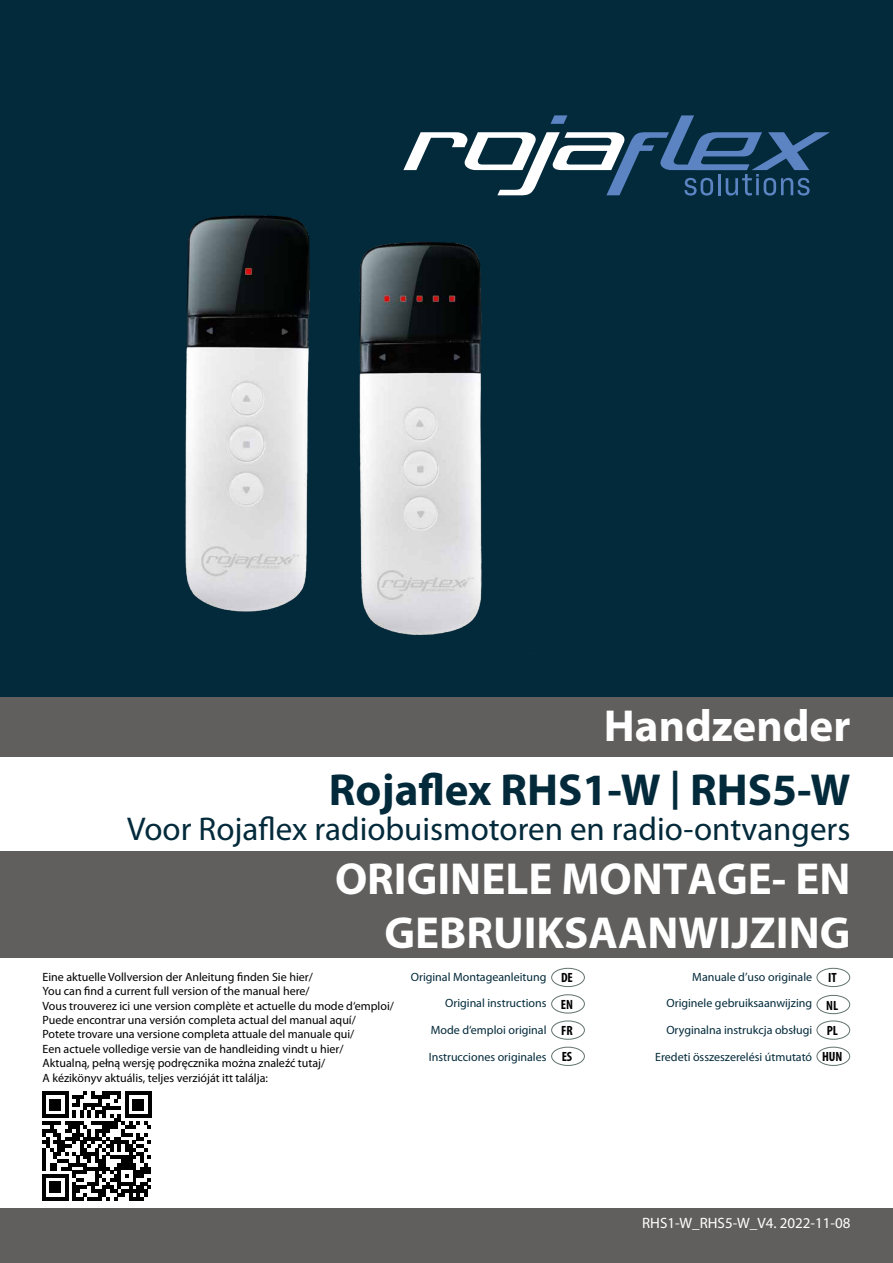
<style>
.page{position:relative;width:893px;height:1263px;background:#fff}
.page>*{position:absolute;margin:0;border:0;box-sizing:border-box;transform-origin:0 0}
.t1{font:700 45px/54px "Myriad Pro";color:#fff;text-align:right}
.t2{font:700 45px "Myriad Pro";color:#032a3b}
.t3{font:33px "Myriad Pro";color:#032a3b}
.t4{font:15px "Myriad Pro";color:#fff}
.t5{font:700 condensed 13.35px/26.2px "Myriad Pro";color:#000}
.t6{font:12px/14.4px "Myriad Pro";color:#000}
.t7{font:12px "Myriad Pro";color:#032a3b}
.s1{font-size:39px}
</style>
<div class="page">
<svg style="left:42px;top:1091px;width:109px;height:109px"></svg>
<div style="left:817px;top:968px;width:33px;height:19px;border:1px solid #62726f;border-radius:50%"></div>
<div style="left:817px;top:995px;width:33px;height:19px;border:1px solid #62726f;border-radius:50%"></div>
<div style="left:817px;top:1021px;width:33px;height:18px;border:1px solid #62726f;border-radius:50%"></div>
<div style="left:817px;top:1047px;width:33px;height:19px;border:1px solid #62726f;border-radius:50%"></div>
<div style="left:551px;top:968px;width:34px;height:19px;border:1px solid #62726f;border-radius:50%"></div>
<div style="left:551px;top:994px;width:34px;height:19px;border:1px solid #62726f;border-radius:50%"></div>
<div style="left:551px;top:1021px;width:34px;height:18px;border:1px solid #62726f;border-radius:50%"></div>
<div style="left:551px;top:1047px;width:34px;height:19px;border:1px solid #62726f;border-radius:50%"></div>
<div style="left:0;top:1209px;width:893px;height:54px;background:#605f5e"></div>
<div style="left:0;top:0;width:893px;height:744px;background:#032a3b"></div>
<svg style="left:403px;top:115px;width:427px;height:81px"></svg>
<div style="left:0;top:697px;width:893px;height:60px;background:#605f5e"></div>
<div style="left:0;top:852px;width:893px;height:106px;background:#605f5e"></div>
<img style="left:359px;top:242px;width:123px;height:394px">
<img style="left:185px;top:215px;width:125px;height:397px">
<h1 class="t1" style="left:604px;top:699px;width:248px">Handzender</h1>
<h1 class="t2" style="left:329px;top:764px;width:523px">Rojaflex RHS1-W <span class="s1">|</span> RHS5-W</h1>
<h2 class="t3" style="left:127px;top:811px;width:725px">Voor Rojaflex radiobuismotoren en radio-ontvangers</h2>
<h1 class="t1" style="left:335px;top:852px;width:517px">ORIGINELE MONTAGE- EN<br>GEBRUIKSAANWIJZING</h1>
<p class="t6" style="left:43px;top:970px;width:353px">Eine aktuelle Vollversion der Anleitung finden Sie hier/<br>You can find a current full version of the manual here/<br>Vous trouverez ici une version complète et actuelle du mode d‘emploi/ Puede encontrar una versión completa actual del manual aquí/<br>Potete trovare una versione completa attuale del manuale qui/<br>Een actuele volledige versie van de handleiding vindt u hier/<br>Aktualną, pełną wersję podręcznika można znaleźć tutaj/<br>A kézikönyv aktuális, teljes verzióját itt találja:</p>
<p class="t7" style="left:411px;top:970px;width:137px">Original Montageanleitung</p>
<p class="t7" style="left:445px;top:997px;width:103px">Original instructions</p>
<p class="t7" style="left:431px;top:1023px;width:117px">Mode d‘emploi original</p>
<p class="t7" style="left:429px;top:1050px;width:119px">Instrucciones originales</p>
<p class="t5" style="left:561px;top:965px;width:14px;text-align:justify">DE EN FR ES</p>
<p class="t7" style="left:692px;top:970px;width:121px">Manuale d’uso originale</p>
<p class="t7" style="left:666px;top:997px;width:147px">Originele gebruiksaanwijzing</p>
<p class="t7" style="left:666px;top:1023px;width:147px">Oryginalna instrukcja obsługi</p>
<p class="t7" style="left:655px;top:1050px;width:158px">Eredeti összeszerelési útmutató</p>
<p class="t5" style="left:826px;top:965px;width:14px;line-height:27.2px">IT<br>NL</p>
<p class="t5" style="left:822px;top:1018px;width:22px;text-align:center">PL<br>HUN</p>
<p class="t4" style="left:642px;top:1215px;width:210px">RHS1-W_RHS5-W_V4. 2022-11-08</p>
</div>
